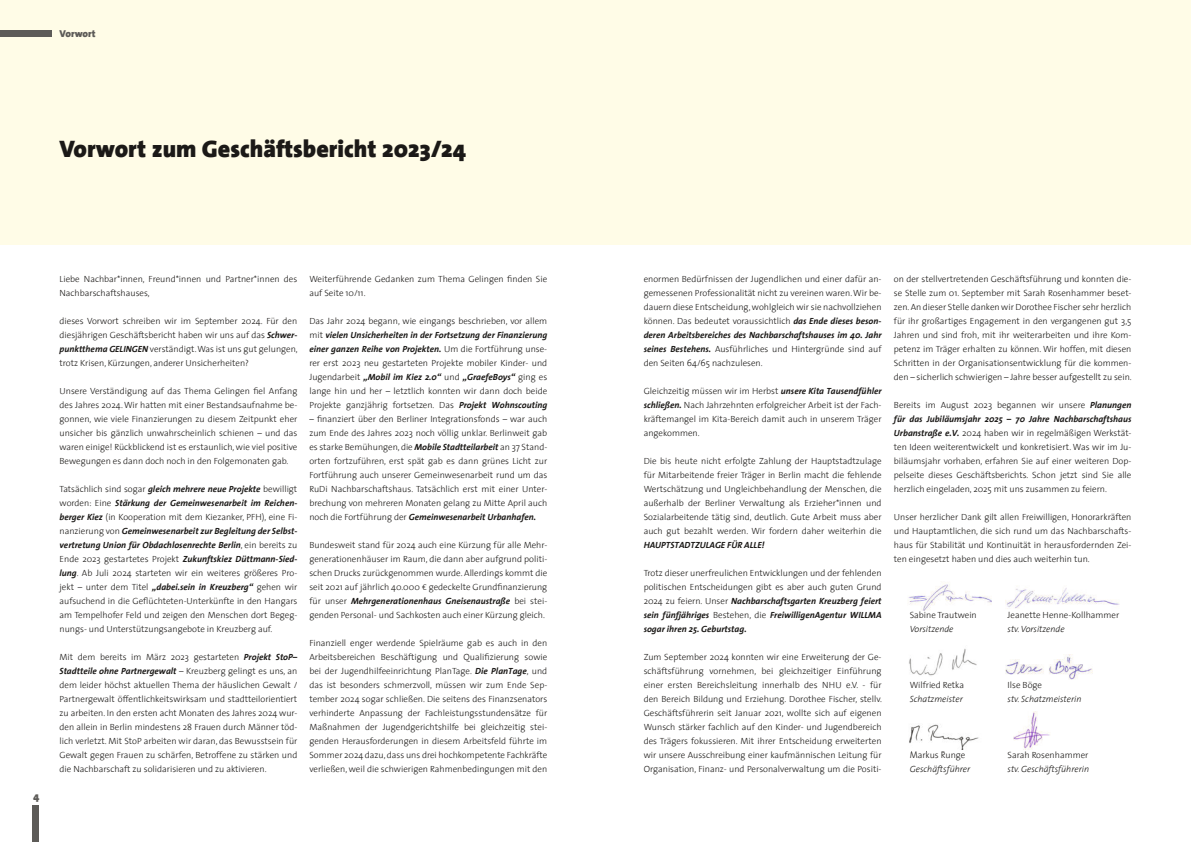
<style>
.page{position:relative;width:1191px;height:842px;background:#fff}
.page>*{position:absolute;margin:0;border:0;box-sizing:border-box;transform-origin:0 0}
.t1{font:900 24px "The Sans";color:#1b1917}
.t2{font:900 11px "The Sans";color:#5d5b58}
.t3{font:900 10px "The Sans";color:#5d5b58}
.t4{font:300 9px/14px "The Sans";color:#1b1917;text-align:justify}
.t5{font:italic 300 9px "The Sans";color:#1b1917}
.t6{font:italic 700 9px "The Sans";color:#1b1917}
.s1{font-weight:700;font-style:italic}
.s2{font-family:"Calibri"}
</style>
<div class="page">
<div style="left:0;top:0;width:1191px;height:244px;background:#fffce7"></div>
<div style="left:32px;top:805px;width:7px;height:37px;background:#5d5b58"></div>
<div style="left:0;top:30px;width:51px;height:7px;background:#5d5b58"></div>
<img style="left:909px;top:724px;width:70px;height:26px">
<img style="left:909px;top:649px;width:68px;height:27px">
<img style="left:1005px;top:654px;width:88px;height:25px">
<img style="left:908px;top:584px;width:83px;height:27px">
<img style="left:1005px;top:588px;width:114px;height:21px">
<img style="left:1013px;top:712px;width:37px;height:38px">
<p class="t3" style="left:60px;top:29px;width:38px">Vorwort</p>
<h1 class="t1" style="left:60px;top:139px;width:408px">Vorwort zum Geschäftsbericht 2023/24</h1>
<p class="t2" style="left:33px;top:791px;width:8px">4</p>
<p class="t4" style="left:60px;top:272px;width:239px">Liebe Nachbar*innen, Freund*innen und Partner*innen des<br>Nachbarschaftshauses,</p>
<p class="t4" style="left:60px;top:314px;width:240px">dieses Vorwort schreiben wir im September 2024. Für den diesjährigen Geschäftsbericht haben wir uns auf das <span class="s1">Schwer&shy;punktthema GELINGEN</span> verständigt. Was ist uns gut gelungen, trotz Krisen, Kürzungen, anderer Unsicherheiten?</p>
<p class="t4" style="left:60px;top:383px;width:239px">Unsere Verständigung auf das Thema Gelingen fiel Anfang des Jahres 2024. Wir hatten mit einer Bestandsaufnahme be&shy;gonnen, wie viele Finanzierungen zu diesem Zeitpunkt eher unsicher bis gänzlich unwahrscheinlich schienen – und das waren einige! Rückblickend ist es erstaunlich, wie viel positive Bewegungen es dann doch noch in den Folgemonaten gab.</p>
<p class="t4" style="left:60px;top:482px;width:239px">Tatsächlich sind sogar <span class="s1">gleich mehrere neue Projekte</span> bewilligt worden: Eine <span class="s1">Stärkung der Gemeinwesenarbeit im Reichen&shy;berger Kiez</span> (in Kooperation mit dem Kiezanker, PFH), eine Fi&shy;nanzierung von <span class="s1">Gemeinwesenarbeit zur Begleitung der Selbst&shy;vertretung Union für Obdachlosenrechte Berlin</span>, ein bereits zu Ende 2023 gestartetes Projekt <span class="s1">Zukunftskiez Düttmann-Sied&shy;lung</span>. Ab Juli 2024 starteten wir ein weiteres größeres Pro&shy;jekt – unter dem Titel <span class="s1">„dabei.sein in Kreuzberg“</span> gehen wir aufsuchend in die Geflüchteten-Unterkünfte in den Hangars am Tempelhofer Feld und zeigen den Menschen dort Begeg&shy;nungs- und Unterstützungsangebote in Kreuzberg auf.</p>
<p class="t4" style="left:60px;top:650px;width:239px">Mit dem bereits im März 2023 gestarteten <span class="s1">Projekt StoP– Stadtteile ohne Partnergewalt</span> – Kreuzberg gelingt es uns, an dem leider höchst aktuellen Thema der häuslichen Gewalt / Partnergewalt öffentlichkeitswirksam und stadtteilorientiert zu arbeiten. In den ersten acht Monaten des Jahres 2024 wur&shy;den allein in Berlin mindestens 28 Frauen durch Männer töd&shy;lich verletzt. Mit StoP arbeiten wir daran, das Bewusstsein für Gewalt gegen Frauen zu schärfen, Betroffene zu stärken und die Nachbarschaft zu solidarisieren und zu aktivieren.</p>
<p class="t4" style="left:309px;top:271px;width:239px">Weiterführende Gedanken zum Thema Gelingen finden Sie auf Seite 10/11.</p>
<p class="t4" style="left:309px;top:314px;width:239px">Das Jahr 2024 begann, wie eingangs beschrieben, vor allem mit <span class="s1">vielen Unsicherheiten in der Fortsetzung der Finanzierung einer ganzen Reihe von Projekten.</span> Um die Fortführung unse&shy;rer erst 2023 neu gestarteten Projekte mobiler Kinder- und Jugendarbeit <span class="s1">„Mobil im Kiez 2.0“</span> und <span class="s1">„GraefeBoys“</span> ging es lange hin und her – letztlich konnten wir dann doch beide Projekte ganzjährig fortsetzen. Das <span class="s1">Projekt Wohnscouting</span></p>
<p class="t4" style="left:309px;top:411px;width:239px">– finanziert über den Berliner Integrationsfonds – war auch zum Ende des Jahres 2023 noch völlig unklar. Berlinweit gab es starke Bemühungen, die <span class="s1">Mobile Stadtteilarbeit</span> an 37 Stand&shy;orten fortzuführen, erst spät gab es dann grünes Licht zur Fortführung auch unserer Gemeinwesenarbeit rund um das RuDi Nachbarschaftshaus. Tatsächlich erst mit einer Unter&shy;brechung von mehreren Monaten gelang zu Mitte April auch noch die Fortführung der <span class="s1">Gemeinwesenarbeit Urbanhafen.</span></p>
<p class="t4" style="left:309px;top:538px;width:239px">Bundesweit stand für 2024 auch eine Kürzung für alle Mehr&shy;generationenhäuser im Raum, die dann aber aufgrund politi&shy;schen Drucks zurückgenommen wurde. Allerdings kommt die seit 2021 auf jährlich 40.000 <span class="s2">€</span> gedeckelte Grundfinanzierung für unser <span class="s1">Mehrgenerationenhaus Gneisenaustraße</span> bei stei&shy;genden Personal- und Sachkosten auch einer Kürzung gleich.</p>
<p class="t4" style="left:309px;top:636px;width:239px">Finanziell enger werdende Spielräume gab es auch in den Arbeitsbereichen Beschäftigung und Qualifizierung sowie bei der Jugendhilfeeinrichtung PlanTage. <span class="s1">Die PlanTage</span>, und das ist besonders schmerzvoll, müssen wir zum Ende Sep&shy;tember 2024 sogar schließen. Die seitens des Finanzsenators verhinderte Anpassung der Fachleistungsstundensätze für Maßnahmen der Jugendgerichtshilfe bei gleichzeitig stei&shy;genden Herausforderungen in diesem Arbeitsfeld führte im Sommer 2024 dazu, dass uns drei hochkompetente Fachkräfte verließen, weil die schwierigen Rahmenbedingungen mit den</p>
<p class="t4" style="left:643px;top:272px;width:239px">enormen Bedürfnissen der Jugendlichen und einer dafür an&shy;gemessenen Professionalität nicht zu vereinen waren. Wir be&shy;dauern diese Entscheidung, wohlgleich wir sie nachvollziehen können. Das bedeutet voraussichtlich <span class="s1">das Ende dieses beson&shy;deren Arbeitsbereiches des Nachbarschaftshauses im 40. Jahr seines Bestehens.</span> Ausführliches und Hintergründe sind auf den Seiten 64/65 nachzulesen.</p>
<p class="t4" style="left:643px;top:385px;width:239px">Gleichzeitig müssen wir im Herbst <span class="s1">unsere Kita Tausendfühler schließen.</span> Nach Jahrzehnten erfolgreicher Arbeit ist der Fach&shy;kräftemangel im Kita-Bereich damit auch in unserem Träger angekommen.</p>
<p class="t4" style="left:643px;top:455px;width:239px">Die bis heute nicht erfolgte Zahlung der Hauptstadtzulage für Mitarbeitende freier Träger in Berlin macht die fehlende Wertschätzung und Ungleichbehandlung der Menschen, die außerhalb der Berliner Verwaltung als Erzieher*innen und Sozialarbeitende tätig sind, deutlich. Gute Arbeit muss aber auch gut bezahlt werden. Wir fordern daher weiterhin die</p>
<p class="t6" style="left:643px;top:541px;width:122px">HAUPTSTADTZULAGE FÜR ALLE!</p>
<p class="t4" style="left:643px;top:567px;width:239px">Trotz dieser unerfreulichen Entwicklungen und der fehlenden politischen Entscheidungen gibt es aber auch guten Grund 2024 zu feiern. Unser <span class="s1">Nachbarschaftsgarten Kreuzberg feiert sein fünfjähriges</span> Bestehen, die <span class="s1">FreiwilligenAgentur WILLMA sogar ihren 25. Geburtstag.</span></p>
<p class="t4" style="left:643px;top:651px;width:240px">Zum September 2024 konnten wir eine Erweiterung der Ge&shy;schäftsführung vornehmen, bei gleichzeitiger Einführung einer ersten Bereichsleitung innerhalb des NHU e.V. - für den Bereich Bildung und Erziehung. Dorothee Fischer, stellv.<br>Geschäftsführerin seit Januar 2021, wollte sich auf eigenen Wunsch stärker fachlich auf den Kinder- und Jugendbereich des Trägers fokussieren. Mit ihrer Entscheidung erweiterten wir unsere Ausschreibung einer kaufmännischen Leitung für Organisation, Finanz- und Personalverwaltung um die Positi-</p>
<p class="t4" style="left:894px;top:272px;width:239px">on der stellvertretenden Geschäftsführung und konnten die&shy;se Stelle zum 01. September mit Sarah Rosenhammer beset&shy;zen. An dieser Stelle danken wir Dorothee Fischer sehr herzlich für ihr großartiges Engagement in den vergangenen gut 3,5<br>Jahren und sind froh, mit ihr weiterarbeiten und ihre Kom&shy;petenz im Träger erhalten zu können. Wir hoffen, mit diesen Schritten in der Organisationsentwicklung für die kommen&shy;den – sicherlich schwierigen – Jahre besser aufgestellt zu sein.</p>
<p class="t4" style="left:894px;top:397px;width:239px">Bereits im August 2023 begannen wir unsere <span class="s1">Planungen für das Jubiläumsjahr 2025 – 70 Jahre Nachbarschaftshaus Urbanstraße e.V.</span> 2024 haben wir in regelmäßigen Werkstät&shy;ten Ideen weiterentwickelt und konkretisiert. Was wir im Ju&shy;biläumsjahr vorhaben, erfahren Sie auf einer weiteren Dop&shy;pelseite dieses Geschäftsberichts. Schon jetzt sind Sie alle herzlich eingeladen, 2025 mit uns zusammen zu feiern.</p>
<p class="t4" style="left:894px;top:510px;width:239px">Unser herzlicher Dank gilt allen Freiwilligen, Honorarkräften und Hauptamtlichen, die sich rund um das Nachbarschafts&shy;haus für Stabilität und Kontinuität in herausfordernden Zei&shy;ten eingesetzt haben und dies auch weiterhin tun.</p>
<p class="t4" style="left:909px;top:608px;width:69px">Sabine Trautwein</p>
<p class="t5" style="left:909px;top:625px;width:45px">Vorsitzende</p>
<p class="t4" style="left:1007px;top:608px;width:113px">Jeanette Henne-Kollhammer</p>
<p class="t5" style="left:1007px;top:625px;width:58px">stv. Vorsitzende</p>
<p class="t4" style="left:909px;top:678px;width:56px">Wilfried Retka</p>
<p class="t5" style="left:909px;top:695px;width:55px">Schatzmeister</p>
<p class="t4" style="left:1007px;top:677px;width:36px">Ilse Böge</p>
<p class="t5" style="left:1007px;top:695px;width:75px">stv. Schatzmeisterin</p>
<p class="t4" style="left:909px;top:748px;width:57px">Markus Runge</p>
<p class="t5" style="left:909px;top:765px;width:62px">Geschäftsführer</p>
<p class="t4" style="left:1007px;top:748px;width:82px">Sarah Rosenhammer</p>
<p class="t5" style="left:1007px;top:765px;width:83px">stv. Geschäftsführerin</p>
</div>
